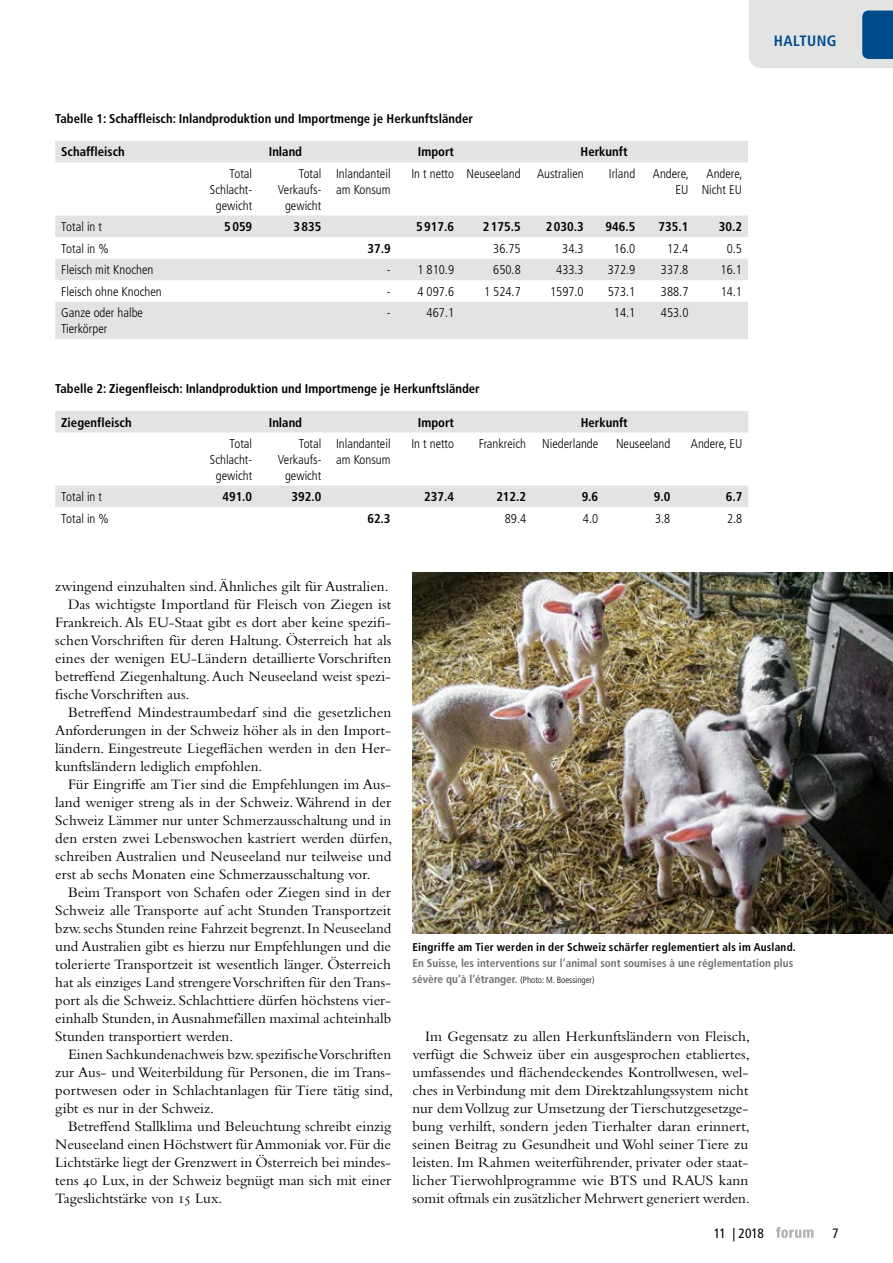
<style>
.page{position:relative;width:893px;height:1263px;background:#fff}
.page>*{position:absolute;margin:0;border:0;box-sizing:border-box;transform-origin:0 0}
.t1{font:15px/18px "Bembo Std";color:#000}
.t2{font:700 condensed 15px "Frutiger LT Std";letter-spacing:.03em;color:#004a8a}
.t3{font:condensed 13.5px "Frutiger LT Std";letter-spacing:-.02em;color:#000}
.t4{font:300 condensed 12.75px/15.8px "Frutiger LT Std";color:#000;text-align:right}
.t5{font:700 condensed 12.75px "Frutiger LT Std";color:#000}
.t6{font:700 condensed 11.25px/15.8px "Frutiger LT Std";color:#6f7070}
.t7{font:700 condensed 11.25px "Frutiger LT Std";letter-spacing:.02em;color:#000}
.s1{font-weight:300;font-size:9px;color:#000}
</style>
<div class="page">
<svg style="left:776px;top:1227px;width:37px;height:11px"></svg>
<img style="left:412px;top:573px;width:481px;height:360px">
<svg style="left:55px;top:141px;width:693px;height:198px;fill:#e2e3e3"></svg>
<svg style="left:55px;top:411px;width:693px;height:96px"></svg>
<svg style="left:749px;top:0;width:144px;height:68px;background:#c0ccd6"></svg>
<p class="t5" style="left:55px;top:111px;width:419px">Tabelle 1: Schaffleisch: Inlandproduktion und Importmenge je Herkunftsländer</p>
<p class="t5" style="left:61px;top:144px;width:65px">Schaffleisch</p>
<p class="t5" style="left:269px;top:144px;width:35px">Inland</p>
<p class="t5" style="left:418px;top:144px;width:38px">Import</p>
<p class="t5" style="left:581px;top:144px;width:48px">Herkunft</p>
<p class="t4" style="left:210px;top:166px;width:44px">Total<br>Schlacht&shy;gewicht</p>
<p class="t4" style="left:278px;top:166px;width:45px">Total<br>Verkaufs&shy;gewicht</p>
<p class="t4" style="left:336px;top:166px;width:56px;text-align:left">Inlandanteil am Konsum</p>
<p class="t4" style="left:411px;top:166px;width:111px">In t netto Neuseeland</p>
<p class="t4" style="left:537px;top:166px;width:48px">Australien</p>
<p class="t4" style="left:609px;top:166px;width:28px">Irland</p>
<p class="t4" style="left:653px;top:166px;width:37px">Andere,<br>EU</p>
<p class="t4" style="left:702px;top:166px;width:42px;text-align:center">Andere,<br>Nicht EU</p>
<p class="t4" style="left:61px;top:219px;width:42px">Total in t</p>
<p class="t5" style="left:224px;top:219px;width:30px">5059</p>
<p class="t5" style="left:293px;top:219px;width:30px">3835</p>
<p class="t5" style="left:416px;top:219px;width:40px">5917.6</p>
<p class="t5" style="left:483px;top:219px;width:40px">2175.5</p>
<p class="t5" style="left:546px;top:219px;width:40px">2030.3</p>
<p class="t5" style="left:605px;top:219px;width:31px">946.5</p>
<p class="t5" style="left:659px;top:219px;width:31px">735.1</p>
<p class="t5" style="left:719px;top:219px;width:25px">30.2</p>
<p class="t4" style="left:61px;top:240px;width:49px">Total in %</p>
<p class="t5" style="left:367px;top:241px;width:25px">37.9</p>
<p class="t4" style="left:493px;top:240px;width:29px">36.75</p>
<p class="t4" style="left:562px;top:240px;width:23px">34.3</p>
<p class="t4" style="left:614px;top:240px;width:23px">16.0</p>
<p class="t4" style="left:667px;top:240px;width:23px">12.4</p>
<p class="t4" style="left:727px;top:240px;width:17px">0.5</p>
<p class="t4" style="left:61px;top:262px;width:94px">Fleisch mit Knochen</p>
<p class="t4" style="left:387px;top:262px;width:69px">- 1 810.9</p>
<p class="t4" style="left:493px;top:262px;width:29px">650.8</p>
<p class="t4" style="left:556px;top:262px;width:29px">433.3</p>
<p class="t4" style="left:608px;top:262px;width:29px">372.9</p>
<p class="t4" style="left:661px;top:262px;width:29px">337.8</p>
<p class="t4" style="left:721px;top:262px;width:23px">16.1</p>
<p class="t4" style="left:61px;top:284px;width:102px">Fleisch ohne Knochen</p>
<p class="t4" style="left:387px;top:284px;width:69px">- 4 097.6</p>
<p class="t4" style="left:484px;top:284px;width:38px">1 524.7</p>
<p class="t4" style="left:550px;top:284px;width:35px">1597.0</p>
<p class="t4" style="left:608px;top:284px;width:29px">573.1</p>
<p class="t4" style="left:661px;top:284px;width:29px">388.7</p>
<p class="t4" style="left:721px;top:284px;width:23px">14.1</p>
<p class="t4" style="left:61px;top:305px;width:83px;text-align:left">Ganze oder halbe<br>Tierkörper</p>
<p class="t4" style="left:387px;top:305px;width:5px">-</p>
<p class="t4" style="left:427px;top:305px;width:29px">467.1</p>
<p class="t4" style="left:614px;top:305px;width:23px">14.1</p>
<p class="t4" style="left:661px;top:305px;width:29px">453.0</p>
<p class="t5" style="left:55px;top:381px;width:426px">Tabelle 2: Ziegenfleisch: Inlandproduktion und Importmenge je Herkunftsländer</p>
<p class="t5" style="left:61px;top:414px;width:72px">Ziegenfleisch</p>
<p class="t5" style="left:269px;top:414px;width:35px">Inland</p>
<p class="t5" style="left:418px;top:414px;width:38px">Import</p>
<p class="t5" style="left:581px;top:414px;width:48px">Herkunft</p>
<p class="t4" style="left:210px;top:436px;width:44px">Total<br>Schlacht&shy;gewicht</p>
<p class="t4" style="left:278px;top:436px;width:45px">Total<br>Verkaufs&shy;gewicht</p>
<p class="t4" style="left:336px;top:436px;width:56px;text-align:left">Inlandanteil am Konsum</p>
<p class="t4" style="left:411px;top:436px;width:44px">In t netto</p>
<p class="t4" style="left:479px;top:436px;width:49px">Frankreich</p>
<p class="t4" style="left:542px;top:436px;width:57px">Niederlande</p>
<p class="t4" style="left:616px;top:436px;width:56px">Neuseeland</p>
<p class="t4" style="left:691px;top:436px;width:53px">Andere, EU</p>
<p class="t4" style="left:61px;top:489px;width:42px">Total in t</p>
<p class="t5" style="left:222px;top:489px;width:31px">491.0</p>
<p class="t5" style="left:292px;top:489px;width:31px">392.0</p>
<p class="t5" style="left:424px;top:489px;width:31px">237.4</p>
<p class="t5" style="left:496px;top:489px;width:31px">212.2</p>
<p class="t5" style="left:582px;top:489px;width:18px">9.6</p>
<p class="t5" style="left:654px;top:489px;width:18px">9.0</p>
<p class="t5" style="left:726px;top:489px;width:18px">6.7</p>
<p class="t4" style="left:61px;top:511px;width:49px">Total in %</p>
<p class="t5" style="left:367px;top:511px;width:25px">62.3</p>
<p class="t4" style="left:505px;top:511px;width:23px">89.4</p>
<p class="t4" style="left:583px;top:511px;width:17px">4.0</p>
<p class="t4" style="left:655px;top:511px;width:17px">3.8</p>
<p class="t4" style="left:727px;top:511px;width:17px">2.8</p>
<p class="t2" style="left:774px;top:32px;width:64px">HALTUNG</p>
<p class="t1" style="left:55px;top:577px;width:335px">zwingend einzuhalten sind. Ähnliches gilt für Australien.</p>
<p class="t1" style="left:68px;top:595px;width:325px">Das wichtigste Importland für Fleisch von Ziegen ist</p>
<p class="t1" style="left:55px;top:613px;width:337px">Frankreich. Als EU-Staat gibt es dort aber keine spezifi-</p>
<p class="t1" style="left:55px;top:631px;width:337px">schen Vorschriften für deren Haltung. Österreich hat als</p>
<p class="t1" style="left:55px;top:649px;width:338px">eines der wenigen EU-Ländern detaillierte Vorschriften</p>
<p class="t1" style="left:55px;top:667px;width:337px">betreffend Ziegenhaltung. Auch Neuseeland weist spezi-</p>
<p class="t1" style="left:55px;top:685px;width:136px">fische Vorschriften aus.</p>
<p class="t1" style="left:68px;top:703px;width:325px">Betreffend Mindestraumbedarf sind die gesetzlichen</p>
<p class="t1" style="left:55px;top:721px;width:337px">Anforderungen in der Schweiz höher als in den Import-</p>
<p class="t1" style="left:55px;top:739px;width:337px">ländern. Eingestreute Liegeflächen werden in den Her-</p>
<p class="t1" style="left:55px;top:757px;width:209px">kunftsländern lediglich empfohlen.</p>
<p class="t1" style="left:68px;top:775px;width:325px">Für Eingriffe am Tier sind die Empfehlungen im Aus-</p>
<p class="t1" style="left:55px;top:793px;width:337px">land weniger streng als in der Schweiz. Während in der</p>
<p class="t1" style="left:55px;top:811px;width:337px">Schweiz Lämmer nur unter Schmerzausschaltung und in</p>
<p class="t1" style="left:55px;top:829px;width:339px">den ersten zwei Lebenswochen kastriert werden dürfen,</p>
<p class="t1" style="left:55px;top:847px;width:338px">schreiben Australien und Neuseeland nur teilweise und</p>
<p class="t1" style="left:55px;top:865px;width:317px">erst ab sechs Monaten eine Schmerzausschaltung vor.</p>
<p class="t1" style="left:68px;top:883px;width:324px">Beim Transport von Schafen oder Ziegen sind in der</p>
<p class="t1" style="left:55px;top:901px;width:338px">Schweiz alle Transporte auf acht Stunden Transportzeit</p>
<p class="t1" style="left:55px;top:919px;width:338px">bzw. sechs Stunden reine Fahrzeit begrenzt. In Neuseeland</p>
<p class="t1" style="left:55px;top:937px;width:337px">und Australien gibt es hierzu nur Empfehlungen und die</p>
<p class="t1" style="left:55px;top:955px;width:337px">tolerierte Transportzeit ist wesentlich länger. Österreich</p>
<p class="t1" style="left:55px;top:973px;width:337px">hat als einziges Land strengere Vorschriften für den Trans-</p>
<p class="t1" style="left:55px;top:991px;width:337px">port als die Schweiz. Schlachttiere dürfen höchstens vier-</p>
<p class="t1" style="left:55px;top:1009px;width:337px">einhalb Stunden, in Ausnahmefällen maximal achteinhalb</p>
<p class="t1" style="left:55px;top:1027px;width:180px">Stunden transportiert werden.</p>
<p class="t1" style="left:68px;top:1045px;width:325px">Einen Sachkundenachweis bzw. spezifische Vorschriften</p>
<p class="t1" style="left:55px;top:1063px;width:337px">zur Aus- und Weiterbildung für Personen, die im Trans-</p>
<p class="t1" style="left:55px;top:1081px;width:339px">portwesen oder in Schlachtanlagen für Tiere tätig sind,</p>
<p class="t1" style="left:55px;top:1099px;width:160px">gibt es nur in der Schweiz.</p>
<p class="t1" style="left:68px;top:1117px;width:325px">Betreffend Stallklima und Beleuchtung schreibt einzig</p>
<p class="t1" style="left:55px;top:1135px;width:337px">Neuseeland einen Höchstwert für Ammoniak vor. Für die</p>
<p class="t1" style="left:55px;top:1153px;width:337px">Lichtstärke liegt der Grenzwert in Österreich bei mindes-</p>
<p class="t1" style="left:55px;top:1171px;width:337px">tens 40 Lux, in der Schweiz begnügt man sich mit einer</p>
<p class="t1" style="left:55px;top:1189px;width:169px">Tageslichtstärke von 15 Lux.</p>
<p class="t7" style="left:412px;top:940px;width:385px">Eingriffe am Tier werden in der Schweiz schärfer reglementiert als im Ausland.</p>
<p class="t6" style="left:412px;top:955px;width:382px">En Suisse, les interventions sur l’animal sont soumises à une réglementation plus sévère qu’à l’étranger. <span class="s1">(Photo: M. Boessinger)</span></p>
<p class="t1" style="left:412px;top:1027px;width:339px;text-indent:13px">Im Gegensatz zu allen Herkunftsländern von Fleisch, verfügt die Schweiz über ein ausgesprochen etabliertes, umfassendes und flächendeckendes Kontrollwesen, wel&shy;ches in Verbindung mit dem Direktzahlungssystem nicht nur dem Vollzug zur Umsetzung der Tierschutzgesetzge&shy;bung verhilft, sondern jeden Tierhalter daran erinnert, seinen Beitrag zu Gesundheit und Wohl seiner Tiere zu leisten. Im Rahmen weiterführender, privater oder staat&shy;licher Tierwohlprogramme wie BTS und RAUS kann somit oftmals ein zusätzlicher Mehrwert generiert werden.</p>
<p class="t3" style="left:714px;top:1225px;width:52px">11 | 2018</p>
<p class="t3" style="left:832px;top:1225px;width:8px">7</p>
</div>
